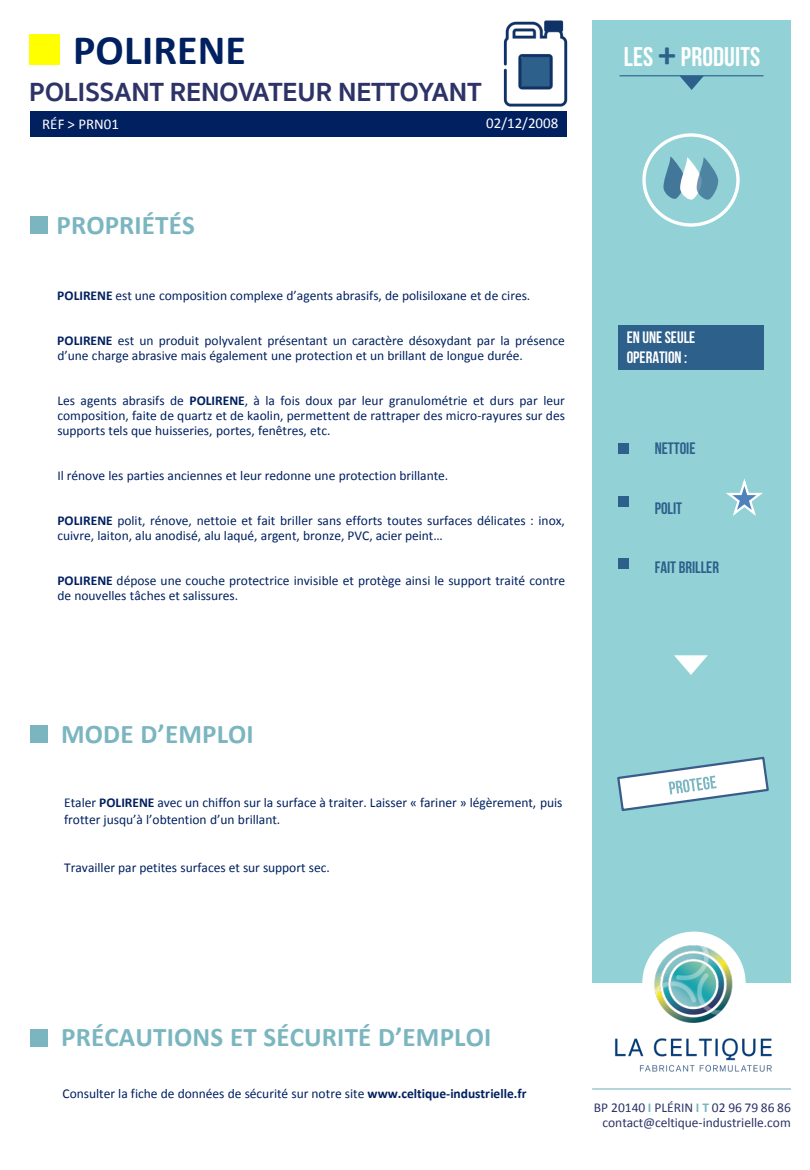
<style>
.page{position:relative;width:810px;height:1170px;background:#fff}
.page>*{position:absolute;margin:0;border:0;box-sizing:border-box;transform-origin:0 0}
.t1{font:700 42px "Calibri";letter-spacing:.005em;color:#002060}
.t2{font:700 27px "Calibri";letter-spacing:.005em;color:#7bb6c0}
.t3{font:700 27px "Sukhumvit Set";color:#2d3367}
.t4{font:27px "Bebas Neue";letter-spacing:.005em;color:#fff}
.t5{font:16.5px "Bebas Neue";color:#2d608b}
.t6{font:16.5px/19.8px "Bebas Neue";color:#fff}
.t7{font:15px "Calibri";color:#fff}
.t8{font:13.5px/15px "Calibri";color:#002060}
.t9{font:13.5px/15px "Calibri";color:#2d3367;text-align:right}
.s1{font-weight:700}
.s2{font-family:"Calibri";font-weight:700;font-size:36px;color:#2d608b}
.s3{font-weight:700;color:#7bb6c0}
</style>
<div class="page">
<div style="left:592px;top:20px;width:199px;height:963px;background:#92d1d5"></div>
<div style="left:31px;top:112px;width:536px;height:25px;background:#002060"></div>
<div style="left:29px;top:34px;width:31px;height:31px;background:#ff0"></div>
<img style="left:503px;top:20px;width:65px;height:87px">
<div style="left:31px;top:217px;width:17px;height:17px;background:#7bb6c0"></div>
<div style="left:31px;top:726px;width:17px;height:17px;background:#7bb6c0"></div>
<div style="left:31px;top:1029px;width:17px;height:18px;background:#7bb6c0"></div>
<hr style="left:620px;top:75px;width:144px;height:1px;background:#2d608b">
<svg style="left:679px;top:76px;width:25px;height:14px"></svg>
<svg style="left:663px;top:156px;width:56px;height:44px"></svg>
<div style="left:642px;top:133px;width:98px;height:94px;border:3px solid #fff;border-radius:50%"></div>
<div style="left:618px;top:326px;width:146px;height:44px;background:#2d608b"></div>
<div style="left:618px;top:443px;width:11px;height:10px;background:#2d608b"></div>
<div style="left:618px;top:497px;width:11px;height:10px;background:#2d608b"></div>
<div style="left:618px;top:558px;width:11px;height:11px;background:#2d608b"></div>
<svg style="left:674px;top:655px;width:34px;height:20px"></svg>
<svg style="left:617px;top:756px;width:152px;height:55px"></svg>
<hr style="left:592px;top:1088px;width:199px;height:2px;background:#7bb6c0">
<img style="left:599px;top:931px;width:190px;height:158px">
<svg style="left:726px;top:478px;width:37px;height:38px"></svg>
<p class="t1" style="left:73px;top:23px;width:175px">POLIRENE</p>
<h1 class="t3" style="left:29px;top:72px;width:454px">POLISSANT RENOVATEUR NETTOYANT</h1>
<p class="t7" style="left:42px;top:115px;width:78px">RÉF &gt; PRN01</p>
<p class="t7" style="left:486px;top:114px;width:73px">02/12/2008</p>
<p class="t2" style="left:56px;top:207px;width:140px">PROPRIÉTÉS</p>
<p class="t8" style="left:57px;top:288px;width:475px"><span class="s1">POLIRENE</span> est une composition complexe d’agents abrasifs, de polisiloxane et de cires.</p>
<p class="t8" style="left:57px;top:333px;width:509px"><span class="s1">POLIRENE</span> est un produit polyvalent présentant un caractère désoxydant par la présence d’une charge abrasive mais également une protection et un brillant de longue durée.</p>
<p class="t8" style="left:57px;top:393px;width:509px;text-align:justify">Les agents abrasifs de <span class="s1">POLIRENE</span>, à la fois doux par leur granulométrie et durs par leur composition, faite de quartz et de kaolin, permettent de rattraper des micro-rayures sur des supports tels que huisseries, portes, fenêtres, etc.</p>
<p class="t8" style="left:57px;top:468px;width:392px">Il rénove les parties anciennes et leur redonne une protection brillante.</p>
<p class="t8" style="left:57px;top:513px;width:509px"><span class="s1">POLIRENE</span> polit, rénove, nettoie et fait briller sans efforts toutes surfaces délicates : inox, cuivre, laiton, alu anodisé, alu laqué, argent, bronze, PVC, acier peint…</p>
<p class="t8" style="left:57px;top:573px;width:509px"><span class="s1">POLIRENE</span> dépose une couche protectrice invisible et protège ainsi le support traité contre de nouvelles tâches et salissures.</p>
<p class="t2" style="left:61px;top:717px;width:194px">MODE D’EMPLOI</p>
<p class="t8" style="left:64px;top:795px;width:500px;line-height:16.2px">Etaler <span class="s1">POLIRENE</span> avec un chiffon sur la surface à traiter. Laisser « fariner » légèrement, puis frotter jusqu’à l’obtention d’un brillant.</p>
<p class="t8" style="left:64px;top:860px;width:267px">Travailler par petites surfaces et sur support sec.</p>
<p class="t4" style="left:624px;top:42px;width:138px">LES <span class="s2">+</span> PRODUITS</p>
<p class="t6" style="left:627px;top:327px;width:70px">EN UNE SEULE<br>OPERATION :</p>
<p class="t5" style="left:655px;top:440px;width:42px">NETTOIE</p>
<p class="t5" style="left:655px;top:499px;width:29px">POLIT</p>
<p class="t5" style="left:655px;top:559px;width:66px">FAIT BRILLER</p>
<p class="t2" style="left:61px;top:1020px;width:432px">PRÉCAUTIONS ET SÉCURITÉ D’EMPLOI</p>
<p class="t8" style="left:62px;top:1086px;width:466px">Consulter la fiche de données de sécurité sur notre site <span class="s1">www.celtique-industrielle.fr</span></p>
<p class="t9" style="left:594px;top:1100px;width:198px">BP 20140 <span class="s3">I</span> PLÉRIN <span class="s3">I T</span> 02 96 79 86 86 contact@celtique-industrielle.com</p>
</div>
